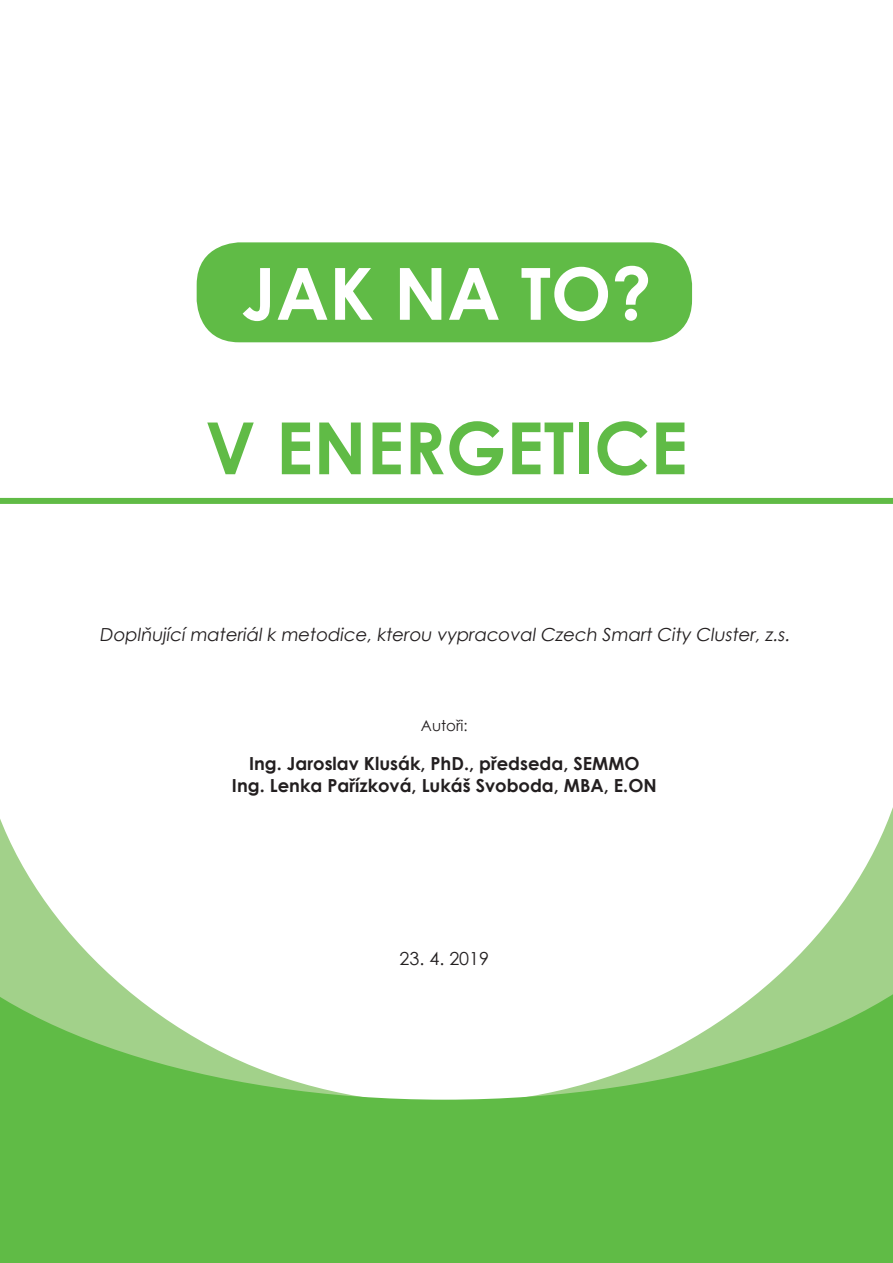
<style>
.page{position:relative;width:893px;height:1263px;background:#fff}
.page>*{position:absolute;margin:0;border:0;box-sizing:border-box;transform-origin:0 0}
.t1{font:700 72px "Century Gothic";color:#60bb46}
.t2{font:700 72px "Century Gothic";color:#fff}
.t3{font:18px "Century Gothic";color:#231f20}
.t4{font:700 18px/21.6px "Century Gothic";color:#231f20;text-align:center}
.t5{font:15px "Century Gothic";color:#231f20}
</style>
<div class="page">
<div style="left:197px;top:242px;width:495px;height:100px;background:#60bb46;border-radius:43px"></div>
<div style="left:0;top:498px;width:893px;height:6px;background:#60bb46"></div>
<svg style="left:0;top:819px;width:68px;height:112px"></svg>
<svg style="left:821px;top:807px;width:72px;height:124px"></svg>
<svg style="left:0;top:931px;width:893px;height:332px;fill:#60bb46"></svg>
<h1 class="t2" style="left:241px;top:239px;width:412px">JAK NA TO?</h1>
<h1 class="t1" style="left:205px;top:393px;width:484px">V ENERGETICE</h1>
<p class="t3" style="left:99px;top:622px;width:695px">Doplňující materiál k metodice, kterou vypracoval Czech Smart City Cluster, z.s.</p>
<p class="t5" style="left:421px;top:715px;width:48px">Autoři:</p>
<p class="t4" style="left:232px;top:752px;width:426px">Ing. Jaroslav Klusák, PhD., předseda, SEMMO<br>Ing. Lenka Pařízková, Lukáš Svoboda, MBA, E.ON</p>
<p class="t3" style="left:399px;top:946px;width:91px">23. 4. 2019</p>
</div>
